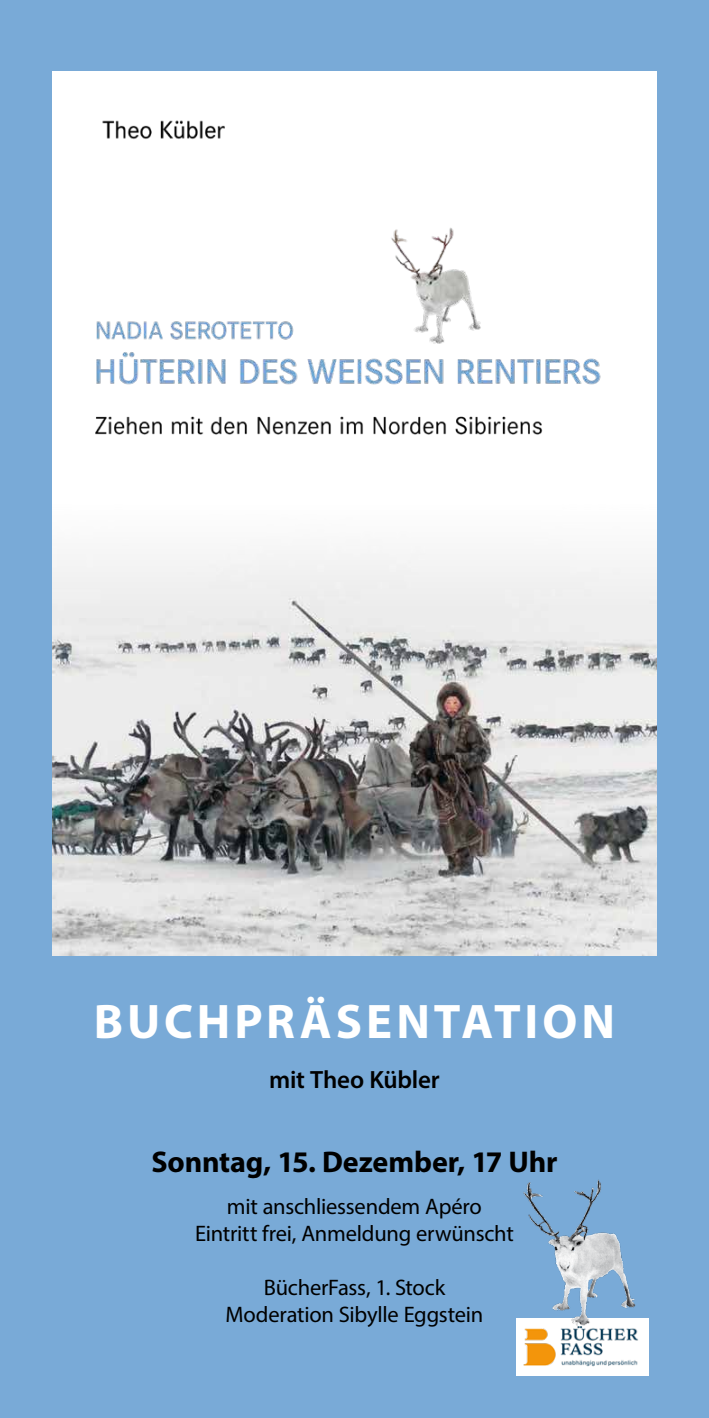
<style>
.page{position:relative;width:709px;height:1418px;background:#fff}
.page>*{position:absolute;margin:0;border:0;box-sizing:border-box;transform-origin:0 0}
.t1{font:700 48.75px "Myriad Pro";letter-spacing:.08em;color:#fff}
.t2{font:700 30px "Myriad Pro";letter-spacing:-.005em;color:#000}
.t3{font:600 25px "Myriad Pro";letter-spacing:-.005em;color:#000}
.t4{font:22.5px/27px "Myriad Pro";letter-spacing:-.01em;color:#000;text-align:center}
</style>
<div class="page">
<div style="left:0;top:0;width:709px;height:1417px;background:#79aad7"></div>
<img style="left:52px;top:71px;width:604px;height:884px">
<img style="left:516px;top:1318px;width:132px;height:57px">
<img style="left:516px;top:1179px;width:127px;height:153px">
<h1 class="t1" style="left:94px;top:989px;width:522px">BUCHPRÄSENTATION</h1>
<p class="t3" style="left:269px;top:1063px;width:172px">mit Theo Kübler</p>
<h2 class="t2" style="left:151px;top:1141px;width:407px">Sonntag, 15. Dezember, 17 Uhr</h2>
<p class="t4" style="left:195px;top:1192px;width:320px">mit anschliessendem Apéro<br>Eintritt frei, Anmeldung erwünscht</p>
<p class="t4" style="left:225px;top:1273px;width:259px">BücherFass, 1. Stock<br>Moderation Sibylle Eggstein</p>
</div>
